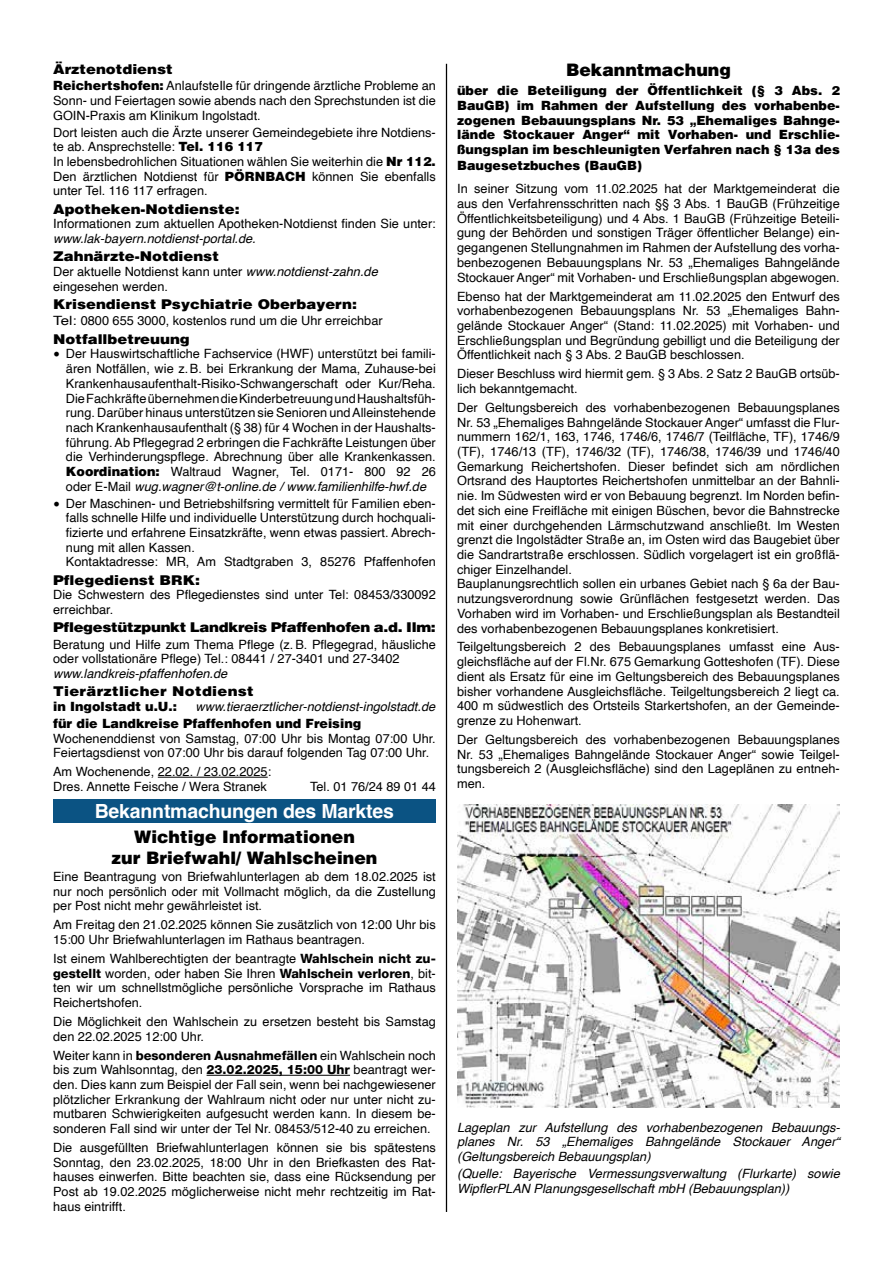
<style>
.page{position:relative;width:893px;height:1263px;background:#fff}
.page>*{position:absolute;margin:0;border:0;box-sizing:border-box;transform-origin:0 0}
.t1{font:700 19.5px "Helvetica";letter-spacing:-.01em;color:#fff}
.t2{font:900 17.25px/20.7px "Helvetica";color:#000;text-align:center}
.t3{font:900 13.5px "Helvetica";color:#000;scale:1.1 1}
.t4{font:900 13.5px "Helvetica";letter-spacing:-.02em;color:#000;scale:1.1 1}
.t5{font:900 13.5px "Helvetica";letter-spacing:.02em;color:#000;scale:1.1 1}
.t6{font:12.75px/14.7px "Helvetica";color:#000}
.t7{font:italic 12.75px/14.7px "Helvetica";color:#000;text-align:justify}
.t8{font:900 12.75px/14.7px "Helvetica";color:#000;text-align:justify}
.t9{font:12.75px "Helvetica";color:#000;scale:1.18 1}
.s1{font-weight:900}
.s2{font-style:italic}
.s3{font-family:"Minion Pro";font-size:18px}
.s4{font-family:"Helvetica 85";font-weight:800}
</style>
<div class="page">
<hr style="left:446px;top:64px;width:1px;height:1148px;background:#000">
<hr style="left:158px;top:777px;width:110px;height:1px;background:#000">
<hr style="left:207px;top:1075px;width:143px;height:1px;background:#000">
<div style="left:53px;top:799px;width:383px;height:23px;background:#0b5383"></div>
<img style="left:457px;top:804px;width:383px;height:304px">
<p class="t3" style="left:53px;top:60px;width:110px">Ärztenotdienst</p>
<p class="t6" style="left:53px;top:79px;width:384px;text-align:justify"><span class="s1">Reichertshofen:</span> AnlaufsteIle für dringende ärztliche Probleme an Sonn- und Feiertagen sowie abends nach den Sprechstunden ist die GOIN-Praxis am Klinikum Ingolstadt.</p>
<p class="t6" style="left:53px;top:125px;width:384px">Dort leisten auch die Ärzte unserer Gemeindegebiete ihre Notdiens&shy;te ab. Ansprechstelle: <span class="s1">Tel. 116 117<br></span>In lebensbedrohlichen Situationen wählen Sie weiterhin die <span class="s1">Nr 112.<br></span>Den ärztlichen Notdienst für <span class="s1">PÖRNBACH</span> können Sie ebenfalls unter Tel. 116 117 erfragen.</p>
<p class="t3" style="left:53px;top:200px;width:171px">Apotheken-Notdienste:</p>
<p class="t6" style="left:53px;top:217px;width:384px">Informationen zum aktuellen Apotheken-Notdienst finden Sie unter:</p>
<p class="t7" style="left:53px;top:232px;width:204px">www.lak-bayern.notdienst-portal.de.</p>
<p class="t3" style="left:53px;top:248px;width:152px">Zahnärzte-Notdienst</p>
<p class="t6" style="left:53px;top:265px;width:326px">Der aktuelle Notdienst kann unter <span class="s2">www.notdienst-zahn.de </span>eingesehen werden.</p>
<p class="t3" style="left:53px;top:295px;width:278px">Krisendienst Psychiatrie Oberbayern:</p>
<p class="t9" style="left:53px;top:311px;width:281px">Tel: 0800 655 3000, kostenlos rund um die Uhr erreichbar</p>
<p class="t3" style="left:53px;top:330px;width:126px">Notfallbetreuung</p>
<p class="t6" style="left:66px;top:347px;width:371px;text-align:justify;text-indent:-13px"><span class="s3">•</span> Der Hauswirtschaftliche Fachservice (HWF) unterstützt bei famili&shy;ären Notfällen, wie z.B. bei Erkrankung der Mama, Zuhause-bei Krankenhausaufenthalt-Risiko-Schwangerschaft oder Kur/Reha.<br>Die Fachkräfte übernehmen die Kinderbetreuung und Haushaltsfüh&shy;rung. Darüber hinaus unterstützen sie Senioren und Alleinstehende nach Krankenhausaufenthalt (§ 38) für 4 Wochen in der Haushalts&shy;führung. Ab Pflegegrad 2 erbringen die Fachkräfte Leistungen über die Verhinderungspflege. Abrechnung über alle Krankenkassen.<br><span class="s1">Koordination:</span> Waltraud Wagner, Tel. 0171- 800 92 26 oder E-Mail <span class="s2">wug.wagner@t-online.de / www.familienhilfe-hwf.de</span></p>
<p class="t6" style="left:66px;top:496px;width:371px;text-indent:-13px"><span class="s3">•</span> Der Maschinen- und Betriebshilfsring vermittelt für Familien eben&shy;falls schnelle Hilfe und individuelle Unterstützung durch hochquali&shy;fizierte und erfahrene Einsatzkräfte, wenn etwas passiert. Abrech&shy;nung mit allen Kassen.<br>Kontaktadresse: MR, Am Stadtgraben 3, 85276 Pfaffenhofen</p>
<p class="t3" style="left:53px;top:571px;width:135px">Pflegedienst BRK:</p>
<p class="t6" style="left:53px;top:588px;width:384px">Die Schwestern des Pflegedienstes sind unter Tel: 08453/330092 erreichbar.</p>
<p class="t4" style="left:53px;top:619px;width:349px">Pflegestützpunkt Landkreis Pfaffenhofen a.d. Ilm:</p>
<p class="t6" style="left:53px;top:637px;width:384px">Beratung und Hilfe zum Thema Pflege (z.B. Pflegegrad, häusliche oder vollstationäre Pflege) Tel.: 08441 / 27-3401 und 27-3402</p>
<p class="t7" style="left:53px;top:666px;width:176px">www.landkreis-pfaffenhofen.de</p>
<p class="t5" style="left:53px;top:683px;width:184px">Tierärztlicher Notdienst</p>
<p class="t8" style="left:53px;top:699px;width:125px">in Ingolstadt u.U.:</p>
<p class="t7" style="left:196px;top:699px;width:241px">www.tieraerztlicher-notdienst-ingolstadt.de</p>
<p class="t8" style="left:53px;top:716px;width:310px">für die Landkreise Pfaffenhofen und Freising</p>
<p class="t6" style="left:53px;top:731px;width:384px">Wochenenddienst von Samstag, 07:00 Uhr bis Montag 07:00 Uhr.<br>Feiertagsdienst von 07:00 Uhr bis darauf folgenden Tag 07:00 Uhr.</p>
<p class="t6" style="left:53px;top:765px;width:220px">Am Wochenende, 22.02. / 23.02.2025:<br>Dres. Annette Feische / Wera Stranek</p>
<p class="t6" style="left:310px;top:779px;width:127px">Tel. 01 76/24 89 01 44</p>
<h1 class="t1" style="left:95px;top:799px;width:301px">Bekanntmachungen des Marktes</h1>
<h2 class="t2" style="left:112px;top:826px;width:267px">Wichtige Informationen<br>zur Briefwahl/ Wahlscheinen</h2>
<p class="t6" style="left:53px;top:869px;width:384px;text-align:justify">Eine Beantragung von Briefwahlunterlagen ab dem 18.02.2025 ist nur noch persönlich oder mit Vollmacht möglich, da die Zustellung per Post nicht mehr gewährleistet ist.</p>
<p class="t6" style="left:53px;top:918px;width:384px">Am Freitag den 21.02.2025 können Sie zusätzlich von 12:00 Uhr bis<br>15:00 Uhr Briefwahlunterlagen im Rathaus beantragen.</p>
<p class="t6" style="left:53px;top:951px;width:384px;text-align:justify">Ist einem Wahlberechtigten der beantragte <span class="s4">Wahlschein nicht zu&shy;gestellt</span> worden, oder haben Sie Ihren <span class="s4">Wahlschein verloren</span>, bit&shy;ten wir um schnellstmögliche persönliche Vorsprache im Rathaus Reichertshofen.</p>
<p class="t6" style="left:53px;top:1014px;width:384px">Die Möglichkeit den Wahlschein zu ersetzen besteht bis Samstag den 22.02.2025 12:00 Uhr.</p>
<p class="t6" style="left:53px;top:1048px;width:384px;text-align:justify">Weiter kann in <span class="s4">besonderen Ausnahmefällen</span> ein Wahlschein noch bis zum Wahlsonntag, den <span class="s4">23.02.2025, 15:00 Uhr</span> beantragt wer&shy;den. Dies kann zum Beispiel der Fall sein, wenn bei nachgewiesener plötzlicher Erkrankung der Wahlraum nicht oder nur unter nicht zu&shy;mutbaren Schwierigkeiten aufgesucht werden kann. In diesem be&shy;sonderen Fall sind wir unter der Tel Nr. 08453/512-40 zu erreichen.</p>
<p class="t6" style="left:53px;top:1140px;width:384px;text-align:justify">Die ausgefüllten Briefwahlunterlagen können sie bis spätestens Sonntag, den 23.02.2025, 18:00 Uhr in den Briefkasten des Rat&shy;hauses einwerfen. Bitte beachten sie, dass eine Rücksendung per Post ab 19.02.2025 möglicherweise nicht mehr rechtzeitig im Rat&shy;haus eintrifft.</p>
<h2 class="t2" style="left:566px;top:59px;width:166px">Bekanntmachung</h2>
<p class="t8" style="left:457px;top:83px;width:384px">über die Beteiligung der Öffentlichkeit (§ 3 Abs. 2<br>BauGB) im Rahmen der Aufstellung des vorhabenbe&shy;zogenen Bebauungsplans Nr. 53 „Ehemaliges Bahnge&shy;lände Stockauer Anger“ mit Vorhaben- und Erschlie&shy;ßungsplan im beschleunigten Verfahren nach § 13a des</p>
<p class="t8" style="left:457px;top:158px;width:186px">Baugesetzbuches (BauGB)</p>
<p class="t6" style="left:457px;top:182px;width:384px;text-align:justify">In seiner Sitzung vom 11.02.2025 hat der Marktgemeinderat die aus den Verfahrensschritten nach §§ 3 Abs. 1 BauGB (Frühzeitige Öffentlichkeitsbeteiligung) und 4 Abs. 1 BauGB (Frühzeitige Beteili&shy;gung der Behörden und sonstigen Träger öffentlicher Belange) ein&shy;gegangenen Stellungnahmen im Rahmen der Aufstellung des vorha&shy;benbezogenen Bebauungsplans Nr. 53 „Ehemaliges Bahngelände Stockauer Anger“ mit Vorhaben- und Erschließungsplan abgewogen.</p>
<p class="t6" style="left:457px;top:289px;width:384px;text-align:justify">Ebenso hat der Marktgemeinderat am 11.02.2025 den Entwurf des vorhabenbezogenen Bebauungsplans Nr. 53 „Ehemaliges Bahn&shy;gelände Stockauer Anger“ (Stand: 11.02.2025) mit Vorhaben- und Erschließungsplan und Begründung gebilligt und die Beteiligung der Öffentlichkeit nach § 3 Abs. 2 BauGB beschlossen.</p>
<p class="t6" style="left:457px;top:367px;width:384px">Dieser Beschluss wird hiermit gem. § 3 Abs. 2 Satz 2 BauGB ortsüb&shy;lich bekanntgemacht.</p>
<p class="t6" style="left:457px;top:400px;width:384px">Der Geltungsbereich des vorhabenbezogenen Bebauungsplanes Nr. 53 „Ehemaliges Bahngelände Stockauer Anger“ umfasst die Flur&shy;nummern 162/1, 163, 1746, 1746/6, 1746/7 (Teilfläche, TF), 1746/9 (TF), 1746/13 (TF), 1746/32 (TF), 1746/38, 1746/39 und 1746/40<br>Gemarkung Reichertshofen. Dieser befindet sich am nördlichen Ortsrand des Hauptortes Reichertshofen unmittelbar an der Bahnli&shy;nie. Im Südwesten wird er von Bebauung begrenzt. Im Norden befin&shy;det sich eine Freifläche mit einigen Büschen, bevor die Bahnstrecke mit einer durchgehenden Lärmschutzwand anschließt. Im Westen grenzt die Ingolstädter Straße an, im Osten wird das Baugebiet über die Sandrartstraße erschlossen. Südlich vorgelagert ist ein großflä&shy;chiger Einzelhandel.<br>Bauplanungsrechtlich sollen ein urbanes Gebiet nach § 6a der Bau&shy;nutzungsverordnung sowie Grünflächen festgesetzt werden. Das Vorhaben wird im Vorhaben- und Erschließungsplan als Bestandteil des vorhabenbezogenen Bebauungsplanes konkretisiert.</p>
<p class="t6" style="left:457px;top:640px;width:384px;text-align:justify">Teilgeltungsbereich 2 des Bebauungsplanes umfasst eine Aus&shy;gleichsfläche auf der Fl.Nr. 675 Gemarkung Gotteshofen (TF). Diese dient als Ersatz für eine im Geltungsbereich des Bebauungsplanes bisher vorhandene Ausgleichsfläche. Teilgeltungsbereich 2 liegt ca.<br>400 m südwestlich des Ortsteils Starkertshofen, an der Gemeinde&shy;grenze zu Hohenwart.</p>
<p class="t6" style="left:457px;top:732px;width:384px;text-align:justify">Der Geltungsbereich des vorhabenbezogenen Bebauungsplanes Nr. 53 „Ehemaliges Bahngelände Stockauer Anger“ sowie Teilgel&shy;tungsbereich 2 (Ausgleichsfläche) sind den Lageplänen zu entneh&shy;men.</p>
<p class="t7" style="left:457px;top:1120px;width:384px">Lageplan zur Aufstellung des vorhabenbezogenen Bebauungs&shy;planes Nr. 53 „Ehemaliges Bahngelände Stockauer Anger“ (Geltungsbereich Bebauungsplan)</p>
<p class="t7" style="left:457px;top:1166px;width:384px">(Quelle: Bayerische Vermessungsverwaltung (Flurkarte) sowie<br>WipflerPLAN Planungsgesellschaft mbH (Bebauungsplan))</p>
</div>
